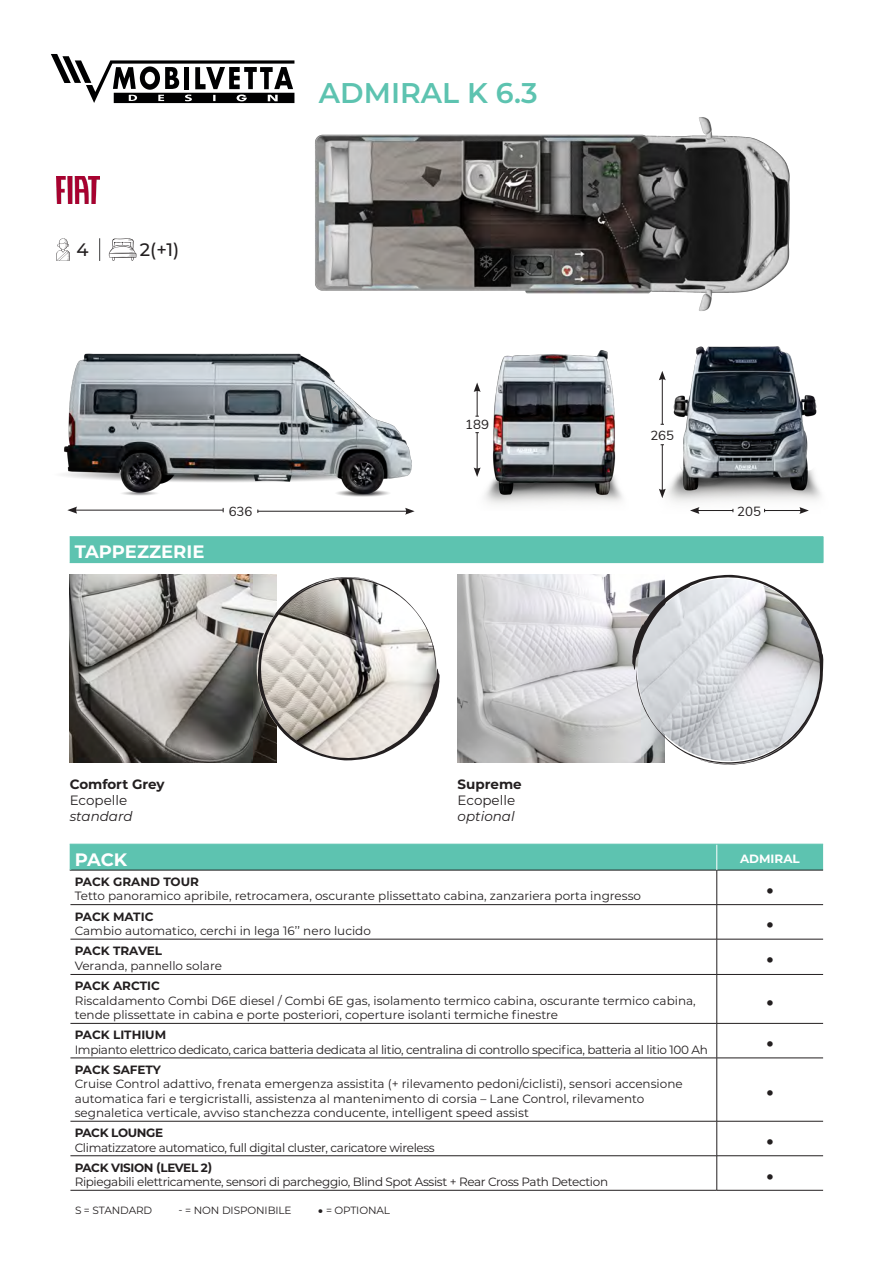
<style>
.page{position:relative;width:893px;height:1263px;background:#fff}
.page>*{position:absolute;margin:0;border:0;box-sizing:border-box;transform-origin:0 0}
.t1{font:600 28.5px "Montserrat";color:#5dc3b0}
.t2{font:700 18px "Montserrat";color:#fff}
.t3{font:500 18px "Montserrat";color:#231f20}
.t4{font:700 15px "Nunito";color:#231f20}
.t5{font:700 13.5px "Montserrat";color:#231f20}
.t6{font:13.5px "Montserrat";color:#231f20}
.t7{font:italic 100 13.5px "Montserrat";color:#231f20}
.t8{font:13.2px "Nunito";color:#231f20}
.t9{font:12px/14.4px "Montserrat";color:#231f20}
.t10{font:12px "Montserrat";letter-spacing:-.03em;color:#231f20}
.t11{font:700 12px "Montserrat";letter-spacing:-.01em;color:#231f20}
.t12{font:700 12px "Montserrat";letter-spacing:-.03em;color:#231f20}
.t13{font:700 12px "Montserrat";color:#fff}
.t14{font:10.5px "Montserrat";letter-spacing:-.01em;color:#231f20}
.s1{font-family:"Nunito"}
</style>
<div class="page">
<img style="left:56px;top:177px;width:44px;height:27px">
<svg style="left:51px;top:54px;width:243px;height:49px"></svg>
<img style="left:315px;top:117px;width:475px;height:194px">
<svg style="left:109px;top:238px;width:27px;height:23px"></svg>
<svg style="left:99px;top:238px;width:1px;height:23px"></svg>
<svg style="left:56px;top:238px;width:14px;height:23px"></svg>
<img style="left:63px;top:353px;width:352px;height:161px">
<img style="left:473px;top:350px;width:149px;height:154px">
<img style="left:659px;top:346px;width:162px;height:168px">
<hr style="left:70px;top:870px;width:647px;height:1px;background:#231f20">
<hr style="left:70px;top:904px;width:647px;height:1px;background:#231f20">
<hr style="left:70px;top:939px;width:647px;height:1px;background:#231f20">
<hr style="left:70px;top:974px;width:647px;height:1px;background:#231f20">
<hr style="left:70px;top:1023px;width:647px;height:1px;background:#231f20">
<hr style="left:70px;top:1121px;width:647px;height:1px;background:#231f20">
<hr style="left:70px;top:1155px;width:647px;height:1px;background:#231f20">
<hr style="left:70px;top:1058px;width:647px;height:1px;background:#231f20">
<hr style="left:70px;top:1190px;width:647px;height:1px;background:#231f20">
<hr style="left:717px;top:870px;width:106px;height:1px;background:#231f20">
<hr style="left:716px;top:870px;width:1px;height:34px;background:#231f20">
<hr style="left:717px;top:904px;width:106px;height:1px;background:#231f20">
<hr style="left:716px;top:905px;width:1px;height:34px;background:#231f20">
<hr style="left:717px;top:939px;width:106px;height:1px;background:#231f20">
<hr style="left:716px;top:939px;width:1px;height:35px;background:#231f20">
<hr style="left:717px;top:974px;width:106px;height:1px;background:#231f20">
<hr style="left:716px;top:975px;width:1px;height:48px;background:#231f20">
<hr style="left:717px;top:1023px;width:106px;height:1px;background:#231f20">
<hr style="left:716px;top:1023px;width:1px;height:35px;background:#231f20">
<hr style="left:717px;top:1058px;width:106px;height:1px;background:#231f20">
<hr style="left:716px;top:1058px;width:1px;height:63px;background:#231f20">
<hr style="left:717px;top:1121px;width:106px;height:1px;background:#231f20">
<hr style="left:716px;top:1121px;width:1px;height:34px;background:#231f20">
<hr style="left:717px;top:1155px;width:106px;height:1px;background:#231f20">
<hr style="left:716px;top:1156px;width:1px;height:34px;background:#231f20">
<hr style="left:717px;top:1190px;width:106px;height:1px;background:#231f20">
<div style="left:70px;top:844px;width:753px;height:26px;background:#5dc3b0"></div>
<div style="left:70px;top:537px;width:753px;height:26px;background:#5dc3b0"></div>
<hr style="left:70px;top:536px;width:753px;height:1px;background:#5dc3b0">
<svg style="left:823px;top:537px;width:1px;height:25px"></svg>
<img style="left:458px;top:574px;width:174px;height:188px">
<svg style="left:632px;top:575px;width:191px;height:190px"></svg>
<img style="left:70px;top:574px;width:207px;height:188px">
<svg style="left:258px;top:577px;width:182px;height:183px"></svg>
<h2 class="t3" style="left:77px;top:237px;width:14px">4</h2>
<h2 class="t3" style="left:140px;top:237px;width:41px">2(+1)</h2>
<p class="t2" style="left:75px;top:539px;width:131px">TAPPEZZERIE</p>
<p class="t8" style="left:229px;top:501px;width:25px">636</p>
<p class="t1" style="left:319px;top:73px;width:220px">ADMIRAL K 6.3</p>
<p class="t8" style="left:465px;top:415px;width:25px">189</p>
<p class="t8" style="left:650px;top:426px;width:25px">265</p>
<p class="t8" style="left:737px;top:502px;width:25px">205</p>
<p class="t5" style="left:70px;top:774px;width:96px">Comfort Grey</p>
<p class="t6" style="left:70px;top:791px;width:59px">Ecopelle</p>
<p class="t7" style="left:70px;top:808px;width:64px">standard</p>
<p class="t2" style="left:75px;top:846px;width:54px">PACK</p>
<p class="t13" style="left:740px;top:850px;width:61px">ADMIRAL</p>
<p class="t11" style="left:75px;top:873px;width:126px">PACK GRAND TOUR</p>
<p class="t9" style="left:75px;top:888px;width:568px">Tetto panoramico apribile, retrocamera, oscurante plissettato cabina, zanzariera porta ingresso</p>
<p class="t5" style="left:458px;top:774px;width:66px">Supreme</p>
<p class="t6" style="left:458px;top:791px;width:59px">Ecopelle</p>
<p class="t7" style="left:458px;top:808px;width:59px">optional</p>
<p class="t4" style="left:766px;top:879px;width:9px">•</p>
<p class="t11" style="left:75px;top:907px;width:80px">PACK MATIC</p>
<p class="t9" style="left:75px;top:923px;width:298px">Cambio automatico, cerchi in lega 16’’ nero lucido</p>
<p class="t11" style="left:75px;top:942px;width:89px">PACK TRAVEL</p>
<p class="t9" style="left:75px;top:958px;width:149px">Veranda, pannello solare</p>
<p class="t4" style="left:766px;top:913px;width:9px">•</p>
<p class="t4" style="left:766px;top:948px;width:9px">•</p>
<p class="t11" style="left:75px;top:977px;width:87px">PACK ARCTIC</p>
<p class="t9" style="left:75px;top:993px;width:623px">Riscaldamento Combi D6E diesel / Combi 6E gas, isolamento termico cabina, oscurante termico cabina, tende plissettate in cabina e porte posteriori, coperture isolanti termiche finestre</p>
<p class="t4" style="left:766px;top:990px;width:9px">•</p>
<p class="t11" style="left:75px;top:1026px;width:93px">PACK LITHIUM</p>
<p class="t10" style="left:75px;top:1041px;width:635px">Impianto elettrico dedicato, carica batteria dedicata al litio, centralina di controllo specifica, batteria al litio 100 Ah</p>
<p class="t4" style="left:766px;top:1032px;width:9px">•</p>
<p class="t11" style="left:75px;top:1061px;width:88px">PACK SAFETY</p>
<p class="t9" style="left:75px;top:1076px;width:610px">Cruise Control adattivo, frenata emergenza assistita (+ rilevamento pedoni/ciclisti), sensori accensione automatica fari e tergicristalli, assistenza al mantenimento di corsia – Lane Control, rilevamento segnaletica verticale, avviso stanchezza conducente, intelligent speed assist</p>
<p class="t12" style="left:75px;top:1124px;width:90px">PACK LOUNGE</p>
<p class="t10" style="left:75px;top:1139px;width:362px">Climatizzatore automatico, full digital cluster, caricatore wireless</p>
<p class="t12" style="left:75px;top:1159px;width:139px">PACK VISION (LEVEL 2)</p>
<p class="t10" style="left:75px;top:1173px;width:535px">Ripiegabili elettricamente, sensori di parcheggio, Blind Spot Assist + Rear Cross Path Detection</p>
<p class="t14" style="left:75px;top:1203px;width:79px">S = STANDARD</p>
<p class="t14" style="left:179px;top:1203px;width:115px">- = NON DISPONIBILE</p>
<p class="t14" style="left:318px;top:1203px;width:74px"><span class="s1">•</span> = OPTIONAL</p>
<p class="t4" style="left:766px;top:1081px;width:9px">•</p>
<p class="t4" style="left:766px;top:1130px;width:9px">•</p>
<p class="t4" style="left:766px;top:1164px;width:9px">•</p>
</div>
